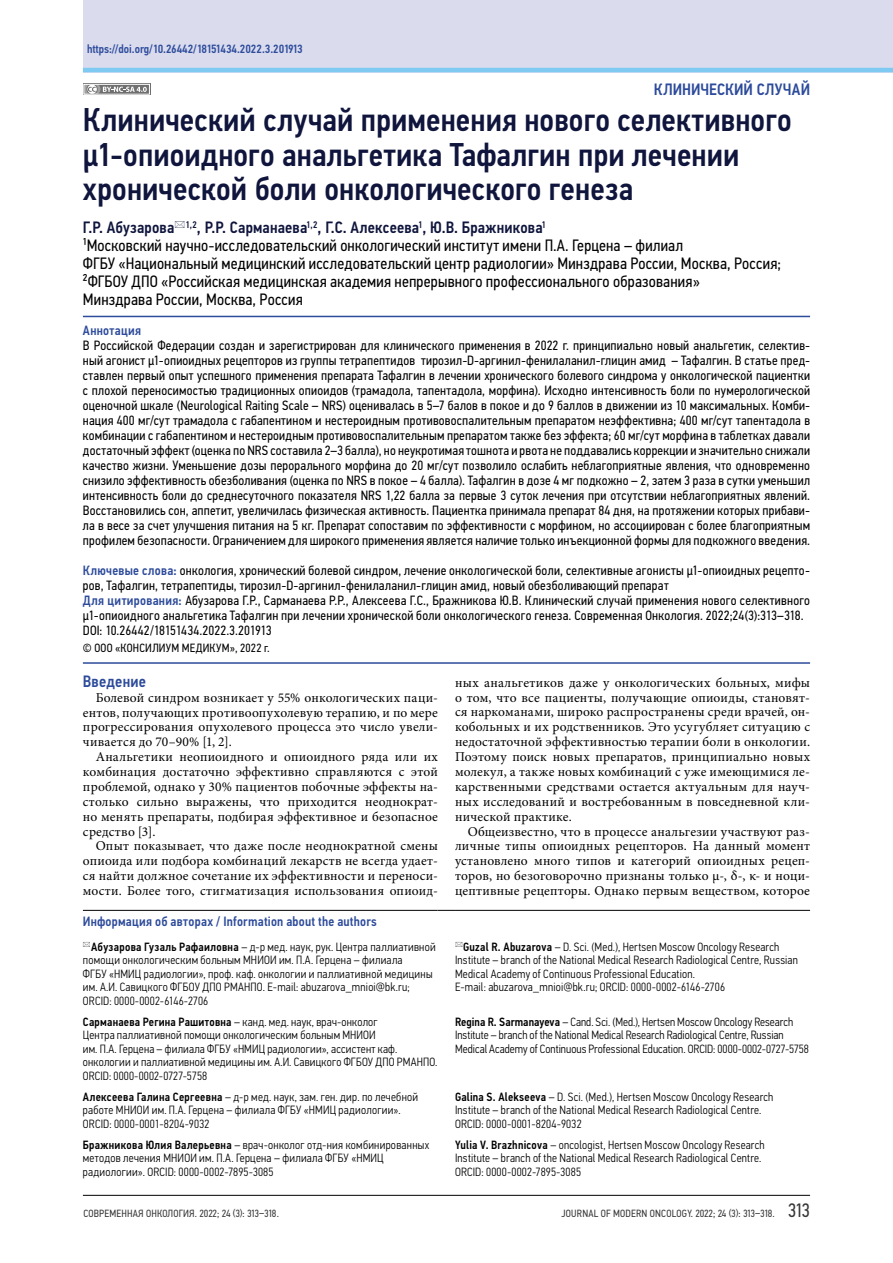
<style>
.page{position:relative;width:893px;height:1263px;background:#fff}
.page>*{position:absolute;margin:0;border:0;box-sizing:border-box;transform-origin:0 0}
.t1{font:500 33px/34.5px "Eco Vector Cond";letter-spacing:.005em;color:#0f153c}
.t2{font:16.5px/18px "Eco Vector Cond";letter-spacing:.015em;color:#000}
.t3{font:500 16.5px "Eco Vector Cond";letter-spacing:.01em;color:#2d4b9b}
.t4{font:13.5px/15px "Eco Vector Cond";letter-spacing:.02em;color:#000;text-align:justify}
.t5{font:13.5px/14.9px "Minion Pro";letter-spacing:.015em;color:#000;text-align:justify}
.t6{font:500 13.5px "Eco Vector Cond";letter-spacing:.02em;color:#2d4b9b}
.t7{font:300 12px/13.5px "Eco Vector Cond";letter-spacing:.015em;color:#000}
.t8{font:500 12px "Eco Vector Cond";letter-spacing:-.005em;color:#2d4b9b}
.t9{font:12px "Eco Vector Cond";letter-spacing:.02em;color:#000}
.t10{font:10.5px "Eco Vector Cond";letter-spacing:.02em;color:#383838}
.s1{font-weight:500;color:#0f153c}
.s2{font-weight:500;color:#2d4b9b}
.s3{font-weight:500}
.s4{font-size:19.5px}
</style>
<div class="page">
<div style="left:83px;top:0;width:810px;height:72px;background:#dadcee"></div>
<svg style="left:100px;top:86px;width:48px;height:7px"></svg>
<svg style="left:103px;top:87px;width:44px;height:5px"></svg>
<svg style="left:85px;top:86px;width:3px;height:7px"></svg>
<svg style="left:91px;top:84px;width:10px;height:10px"></svg>
<div style="left:87px;top:84px;width:11px;height:11px;border:1px solid #6f6f6f;border-radius:50%"></div>
<svg style="left:88px;top:87px;width:8px;height:5px"></svg>
<div style="left:83px;top:84px;width:67px;height:11px;border:1px solid #fff"></div>
<hr style="left:83px;top:68px;width:810px;height:4px;background:#7ecaf3">
<hr style="left:83px;top:1195px;width:727px;height:1px;background:#000">
<hr style="left:83px;top:316px;width:727px;height:1px;background:#2d4b9b">
<hr style="left:83px;top:662px;width:727px;height:2px;background:#2d4b9b">
<hr style="left:83px;top:910px;width:354px;height:1px;background:#000">
<svg style="left:437px;top:910px;width:18px;height:1px"></svg>
<hr style="left:455px;top:910px;width:355px;height:1px;background:#000">
<p class="t8" style="left:87px;top:42px;width:217px">https://doi.org/10.26442/18151434.2022.3.201913</p>
<p class="t3" style="left:654px;top:80px;width:158px">КЛИНИЧЕСКИЙ СЛУЧАЙ</p>
<h1 class="t1" style="left:83px;top:103px;width:710px">Клинический случай применения нового селективного μ1-опиоидного анальгетика Тафалгин при лечении хронической боли онкологического генеза</h1>
<p class="t2" style="left:83px;top:218px;width:699px"><span class="s1">Г.Р. Абузарова</span> <sup>1,2</sup><span class="s1">, Р.Р. Сарманаева</span><sup>1,2</sup><span class="s1">, Г.С. Алексеева</span><sup>1</sup><span class="s1">, Ю.В. Бражникова</span><sup>1<br></sup>¹Московский научно-исследовательский онкологический институт имени П.А. Герцена – филиал<br>ФГБУ «Национальный медицинский исследовательский центр радиологии» Минздрава России, Москва, Россия; ²ФГБОУ ДПО «Российская медицинская академия непрерывного профессионального образования»<br>Минздрава России, Москва, Россия</p>
<p class="t6" style="left:83px;top:322px;width:60px">Аннотация</p>
<p class="t4" style="left:83px;top:338px;width:729px">В Российской Федерации создан и зарегистрирован для клинического применения в 2022 г. принципиально новый анальгетик, селектив&shy;ный агонист μ1-опиоидных рецепторов из группы тетрапептидов тирозил-D-аргинил-фенилаланил-глицин амид – Тафалгин. В статье пред&shy;ставлен первый опыт успешного применения препарата Тафалгин в лечении хронического болевого синдрома у онкологической пациентки с плохой переносимостью традиционных опиоидов (трамадола, тапентадола, морфина). Исходно интенсивность боли по нумерологической оценочной шкале (Neurological Raiting Scale – NRS) оценивалась в 5–7 балов в покое и до 9 баллов в движении из 10 максимальных. Комби&shy;нация 400 мг/сут трамадола с габапентином и нестероидным противовоспалительным препаратом неэффективна; 400 мг/сут тапентадола в комбинации с габапентином и нестероидным противовоспалительным препаратом также без эффекта; 60 мг/сут морфина в таблетках давали достаточный эффект (оценка по NRS составила 2–3 балла), но неукротимая тошнота и рвота не поддавались коррекции и значительно снижали качество жизни. Уменьшение дозы перорального морфина до 20 мг/сут позволило ослабить неблагоприятные явления, что одновременно снизило эффективность обезболивания (оценка по NRS в покое – 4 балла). Тафалгин в дозе 4 мг подкожно – 2, затем 3 раза в сутки уменьшил интенсивность боли до среднесуточного показателя NRS 1,22 балла за первые 3 суток лечения при отсутствии неблагоприятных явлений.<br>Восстановились сон, аппетит, увеличилась физическая активность. Пациентка принимала препарат 84 дня, на протяжении которых прибави&shy;ла в весе за счет улучшения питания на 5 кг. Препарат сопоставим по эффективности с морфином, но ассоциирован с более благоприятным профилем безопасности. Ограничением для широкого применения является наличие только инъекционной формы для подкожного введения.</p>
<p class="t4" style="left:83px;top:563px;width:729px;text-align:left"><span class="s2">Ключевые слова:</span> онкология, хронический болевой синдром, лечение онкологической боли, селективные агонисты μ1-опиоидных рецепто&shy;ров, Тафалгин, тетрапептиды, тирозил-D-аргинил-фенилаланил-глицин амид, новый обезболивающий препарат<br><span class="s2">Для цитирования:</span> Абузарова Г.Р., Сарманаева Р.Р., Алексеева Г.С., Бражникова Ю.В. Клинический случай применения нового селективного μ1-опиоидного анальгетика Тафалгин при лечении хронической боли онкологического генеза. Современная Онкология. 2022;24(3):313–318.<br>DOI: 10.26442/18151434.2022.3.201913</p>
<p class="t9" style="left:83px;top:640px;width:188px">© ООО «КОНСИЛИУМ МЕДИКУМ», 2022 г.</p>
<p class="t3" style="left:83px;top:671px;width:65px">Введение</p>
<p class="t5" style="left:83px;top:690px;width:357px;text-indent:13px">Болевой синдром возникает у 55% онкологических паци&shy;ентов, получающих противоопухолевую терапию, и по мере прогрессирования опухолевого процесса это число увели&shy;чивается до 70–90% [1, 2].</p>
<p class="t5" style="left:83px;top:750px;width:357px;text-indent:13px">Анальгетики неопиоидного и опиоидного ряда или их комбинация достаточно эффективно справляются с этой проблемой, однако у 30% пациентов побочные эффекты на&shy;столько сильно выражены, что приходится неоднократ&shy;но менять препараты, подбирая эффективное и безопасное средство [3].</p>
<p class="t5" style="left:83px;top:839px;width:357px;text-indent:13px">Опыт показывает, что даже после неоднократной смены опиоида или подбора комбинаций лекарств не всегда удает&shy;ся найти должное сочетание их эффективности и переноси&shy;мости. Более того, стигматизация использования опиоид-</p>
<p class="t5" style="left:455px;top:675px;width:357px">ных анальгетиков даже у онкологических больных, мифы о том, что все пациенты, получающие опиоиды, становят&shy;ся наркоманами, широко распространены среди врачей, он&shy;кобольных и их родственников. Это усугубляет ситуацию с недостаточной эффективностью терапии боли в онкологии.<br>Поэтому поиск новых препаратов, принципиально новых молекул, а также новых комбинаций с уже имеющимися ле&shy;карственными средствами остается актуальным для науч&shy;ных исследований и востребованным в повседневной кли&shy;нической практике.</p>
<p class="t5" style="left:455px;top:824px;width:357px;text-indent:13px">Общеизвестно, что в процессе анальгезии участвуют раз&shy;личные типы опиоидных рецепторов. На данный момент установлено много типов и категорий опиоидных рецеп&shy;торов, но безоговорочно признаны только μ-, δ-, κ- и ноци&shy;цептивные рецепторы. Однако первым веществом, которое</p>
<p class="t6" style="left:83px;top:914px;width:295px">Информация об авторах / Information about the authors</p>
<p class="t7" style="left:83px;top:940px;width:354px;text-indent:8px"><span class="s3">Абузарова Гузаль Рафаиловна</span> – д-р мед. наук, рук. Центра паллиативной помощи онкологическим больным МНИОИ им. П.А. Герцена – филиала<br>ФГБУ «НМИЦ радиологии», проф. каф. онкологии и паллиативной медицины им. А.И. Савицкого ФГБОУ ДПО РМАНПО. E-mail: abuzarova_mnioi@bk.ru; ORCID: 0000-0002-6146-2706</p>
<p class="t7" style="left:455px;top:940px;width:344px;text-indent:8px"><span class="s3">Guzal R. Abuzarova</span> – D. Sci. (Med.), Hertsen Moscow Oncology Research Institute – branch of the National Medical Research Radiological Centre, Russian Medical Academy of Continuous Professional Education.<br>E-mail: abuzarova_mnioi@bk.ru; ORCID: 0000-0002-6146-2706</p>
<p class="t7" style="left:83px;top:1015px;width:356px"><span class="s3">Сарманаева Регина Рашитовна</span> – канд. мед. наук, врач-онколог<br>Центра паллиативной помощи онкологическим больным МНИОИ<br>им. П.А. Герцена – филиала ФГБУ «НМИЦ радиологии», ассистент каф. онкологии и паллиативной медицины им. А.И. Савицкого ФГБОУ ДПО РМАНПО.<br>ORCID: 0000-0002-0727-5758</p>
<p class="t7" style="left:455px;top:1015px;width:355px"><span class="s3">Regina R. Sarmanayeva</span> – Cand. Sci. (Med.), Hertsen Moscow Oncology Research<br>Institute – branch of the National Medical Research Radiological Centre, Russian<br>Medical Academy of Continuous Professional Education. ORCID: 0000-0002-0727-5758</p>
<p class="t7" style="left:83px;top:1090px;width:337px"><span class="s3">Алексеева Галина Сергеевна</span> – д-р мед. наук, зам. ген. дир. по лечебной работе МНИОИ им. П.А. Герцена – филиала ФГБУ «НМИЦ радиологии».<br>ORCID: 0000-0001-8204-9032</p>
<p class="t7" style="left:455px;top:1090px;width:320px"><span class="s3">Galina S. Alekseeva</span> – D. Sci. (Med.), Hertsen Moscow Oncology Research<br>Institute – branch of the National Medical Research Radiological Centre.<br>ORCID: 0000-0001-8204-9032</p>
<p class="t7" style="left:83px;top:1138px;width:348px"><span class="s3">Бражникова Юлия Валерьевна</span> – врач-онколог отд-ния комбинированных методов лечения МНИОИ им. П.А. Герцена – филиала ФГБУ «НМИЦ радиологии». ORCID: 0000-0002-7895-3085</p>
<p class="t7" style="left:455px;top:1138px;width:311px"><span class="s3">Yulia V. Brazhnicova</span> – oncologist, Hertsen Moscow Oncology Research<br>Institute – branch of the National Medical Research Radiological Centre.<br>ORCID: 0000-0002-7895-3085</p>
<p class="t10" style="left:84px;top:1208px;width:197px">СОВРЕМЕННАЯ ОНКОЛОГИЯ. 2022; 24 (3): 313–318.</p>
<p class="t10" style="left:561px;top:1208px;width:250px">JOURNAL OF MODERN ONCOLOGY. 2022; 24 (3): 313–318. <span class="s4">313</span></p>
</div>
